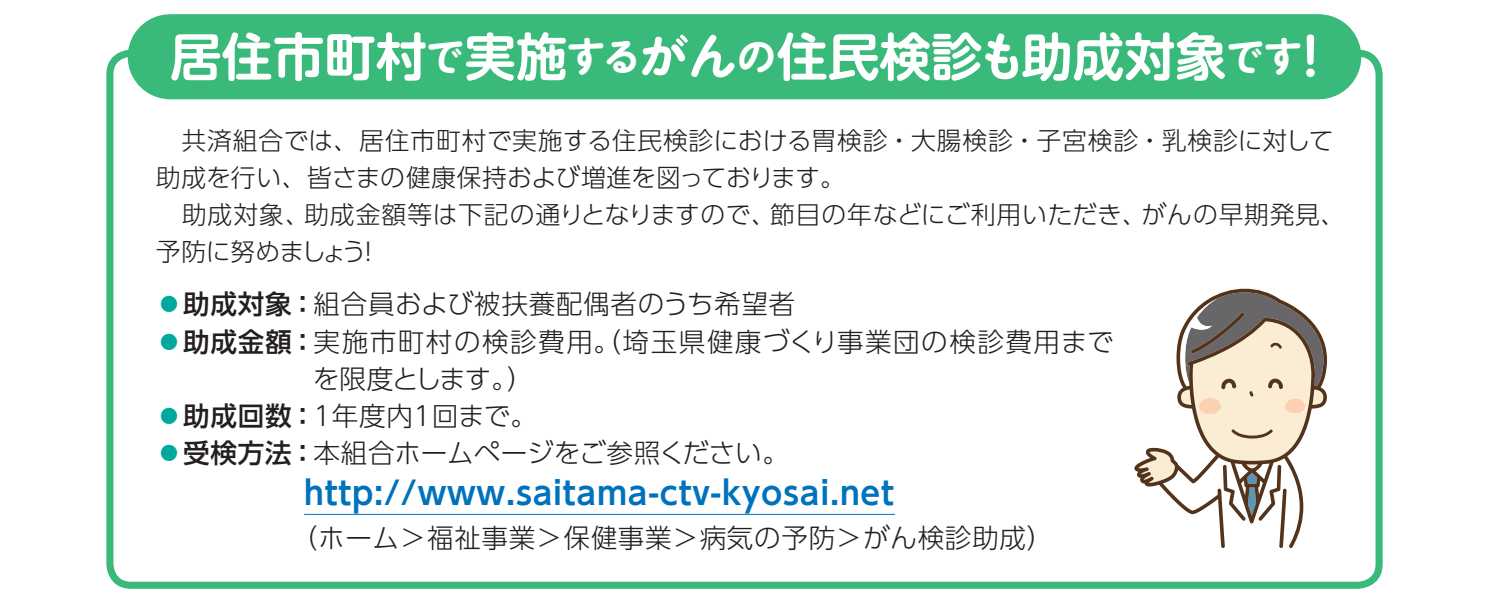
<style>
.page{position:relative;width:1489px;height:603px;background:#fff}
.page>*{position:absolute;margin:0;border:0;box-sizing:border-box;transform-origin:0 0}
.t1{font:700 51.5px "UD Shin M Go Pro De";color:#fff}
.t2{font:700 32px "UD Shin Go Pro De";letter-spacing:.025em;color:#0072bc}
.t3{font:300 26.5px "UD Shin Go Pro";letter-spacing:.025em;color:#231f20}
.t4{font:300 26.5px "UD Shin Go Pro";letter-spacing:.055em;color:#231f20}
.t5{font:300 26.5px "UD Shin Go Pro";letter-spacing:-.005em;color:#231f20}
.t6{font:300 26.5px "UD Shin Go Pro";letter-spacing:-.03em;color:#231f20}
.t7{font:300 24.75px/37.2px "UD Shin Go Pro";letter-spacing:.02em;color:#231f20}
.s1{font-family:"Maru Anti Std De";font-size:41px}
.s2{font-family:"Maru Anti Std De"}
.s3{font-weight:500;color:#00a99d}
.s4{font-weight:500}
</style>
<div class="page">
<div style="left:106px;top:50px;width:1276px;height:538px;border:7px solid #39b97a;border-radius:21px"></div>
<hr style="left:304px;top:513px;width:590px;height:1px;background:#0072bc">
<svg style="left:1134px;top:288px;width:192px;height:260px"></svg>
<div style="left:170px;top:14px;width:1148px;height:85px;background:#39b97a"></div>
<h1 class="t1" style="left:170px;top:15px;width:1167px">居住市町村<span class="s1">で</span>実施<span class="s1">する</span><span class="s2">がん</span><span class="s1">の</span>住民検診<span class="s2">も</span>助成対象<span class="s1">です</span>！</h1>
<p class="t7" style="left:156px;top:120px;width:1190px">　共済組合では、居住市町村で実施する住民検診における胃検診・大腸検診・子宮検診・乳検診に対して助成を行い、皆さまの健康保持および増進を図っております。<br>　助成対象、助成金額等は下記の通りとなりますので、節目の年などにご利用いただき、がんの早期発見、予防に努めましょう！</p>
<p class="t3" style="left:156px;top:282px;width:640px"><span class="s3">◦</span><span class="s4">助成対象：</span>組合員および被扶養配偶者のうち希望者</p>
<p class="t4" style="left:156px;top:320px;width:959px"><span class="s3">◦</span><span class="s4">助成金額：</span> 実施市町村の検診費用。（埼玉県健康づくり事業団の検診費用まで</p>
<p class="t6" style="left:313px;top:357px;width:222px">を限度とします。）</p>
<p class="t3" style="left:156px;top:394px;width:383px"><span class="s3">◦</span><span class="s4">助成回数：</span>1年度内1回まで。</p>
<p class="t5" style="left:156px;top:431px;width:634px"><span class="s3">◦</span><span class="s4">受検方法：</span>本組合ホームページをご参照ください。</p>
<p class="t2" style="left:304px;top:466px;width:591px">http://www.saitama-ctv-kyosai.net</p>
<p class="t3" style="left:291px;top:516px;width:764px">（ホーム＞福祉事業＞保健事業＞病気の予防＞がん検診助成）</p>
</div>
